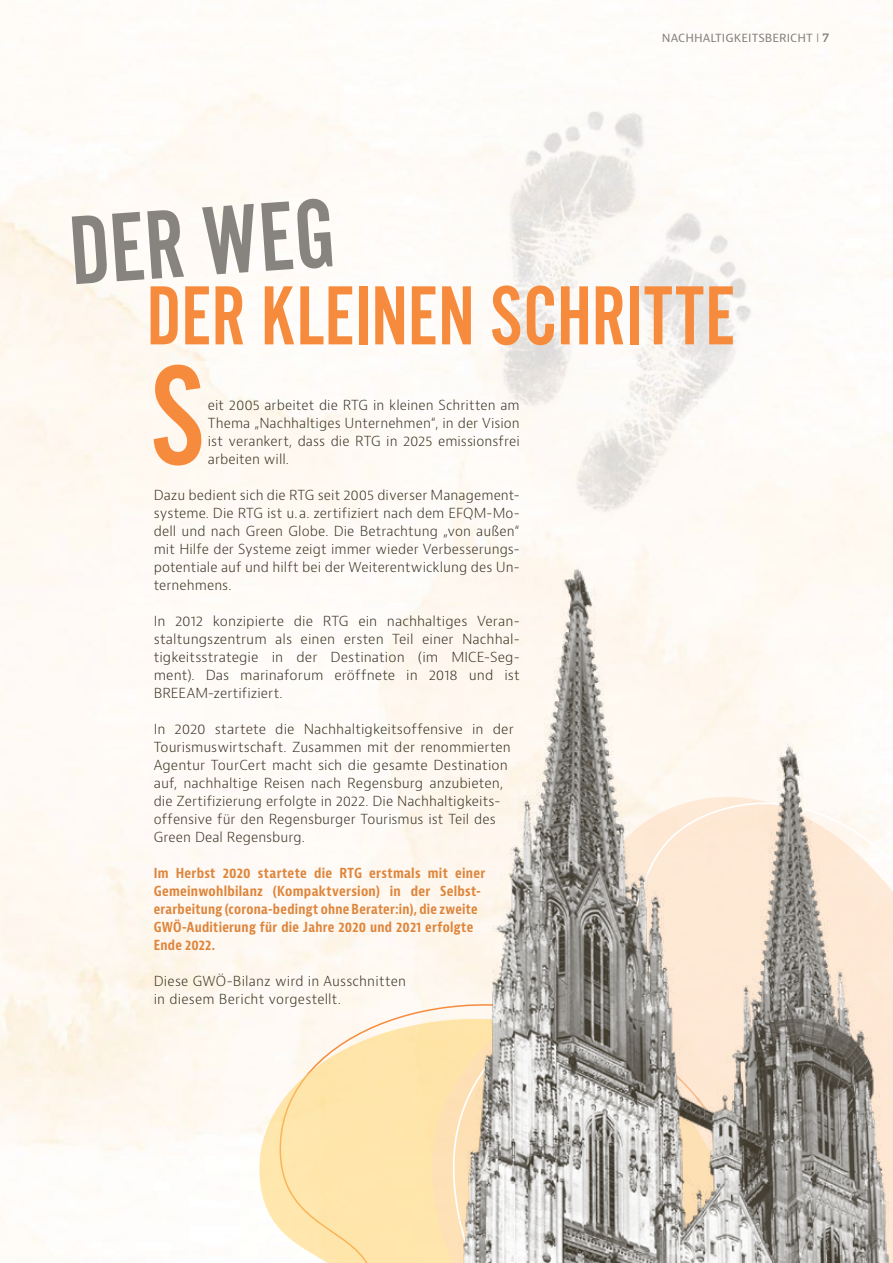
<style>
.page{position:relative;width:893px;height:1263px;background:#fff}
.page>*{position:absolute;margin:0;border:0;box-sizing:border-box;transform-origin:0 0}
.t1{font:147px "Alternate Got No 2 D";color:#f68b3d}
.t2{font:101.55px "Alternate Got No 2 D";color:#87847f}
.t3{font:87px "Alternate Got No 2 D";color:#f68b3d}
.t4{font:300 13.5px/18px "Bernino Sans";letter-spacing:.005em;color:#3b3526;text-align:justify}
.t5{font:700 condensed 13.5px/18px "Bernina Sans";letter-spacing:.02em;color:#de853b}
.t6{font:12px "Bernino Sans";color:#87847f}
.s1{font-family:"Museo Sans 300"}
.s2{font-family:"Museo Slab 700"}
</style>
<div class="page">
<img style="left:421px;top:63px;width:248px;height:363px">
<img style="left:503px;top:159px;width:341px;height:374px">
<svg style="left:246px;top:991px;width:161px;height:272px;fill:#ffe7ad"></svg>
<svg style="left:407px;top:780px;width:25px;height:483px"></svg>
<img style="left:432px;top:536px;width:461px;height:727px">
<p class="t6" style="left:662px;top:29px;width:169px">NACHHALTIGKEITSBERICHT <span class="s1">I</span> <span class="s2">7</span></p>
<h2 class="t2" style="left:66px;top:197px;width:267px;rotate:-4deg">DER WEG</h2>
<h3 class="t3" style="left:147px;top:270px;width:590px">DER KLEINEN SCHRITTE</h3>
<h1 class="t1" style="left:150px;top:338px;width:56px">S</h1>
<p class="t4" style="left:208px;top:396px;width:313px">eit 2005 arbeitet die RTG in kleinen Schritten am Thema „Nachhaltiges Unternehmen“, in der Vision ist verankert, dass die RTG in 2025 emissionsfrei arbeiten will.</p>
<p class="t4" style="left:154px;top:486px;width:367px">Dazu bedient sich die RTG seit 2005 diverser Management&shy;systeme. Die RTG ist u.a. zertifiziert nach dem EFQM-Mo&shy;dell und nach Green Globe. Die Betrachtung „von außen“ mit Hilfe der Systeme zeigt immer wieder Verbesserungs&shy;potentiale auf und hilft bei der Weiterentwicklung des Un&shy;ternehmens.</p>
<p class="t4" style="left:154px;top:612px;width:368px">In 2012 konzipierte die RTG ein nachhaltiges Veran&shy;staltungszentrum als einen ersten Teil einer Nachhal&shy;tigkeitsstrategie in der Destination (im MICE-Seg&shy;ment). Das marinaforum eröffnete in 2018 und ist BREEAM-zertifiziert.</p>
<p class="t4" style="left:154px;top:720px;width:361px;text-align:left">In 2020 startete die Nachhaltigkeitsoffensive in der Tourismuswirtschaft. Zusammen mit der renommierten Agentur TourCert macht sich die gesamte Destination auf, nachhaltige Reisen nach Regensburg anzubieten, die Zertifizierung erfolgte in 2022. Die Nachhaltigkeits‑ offensive für den Regensburger Tourismus ist Teil des Green Deal Regensburg.</p>
<p class="t5" style="left:154px;top:864px;width:333px">Im Herbst 2020 startete die RTG erstmals mit einer Gemeinwohlbilanz (Kompaktversion) in der Selbst&shy;erarbeitung (corona-bedingt ohne Berater:in), die zweite GWÖ-Auditierung für die Jahre 2020 und 2021 erfolgte Ende 2022.</p>
<p class="t4" style="left:154px;top:972px;width:254px">Diese GWÖ-Bilanz wird in Ausschnitten in diesem Bericht vorgestellt.</p>
</div>
